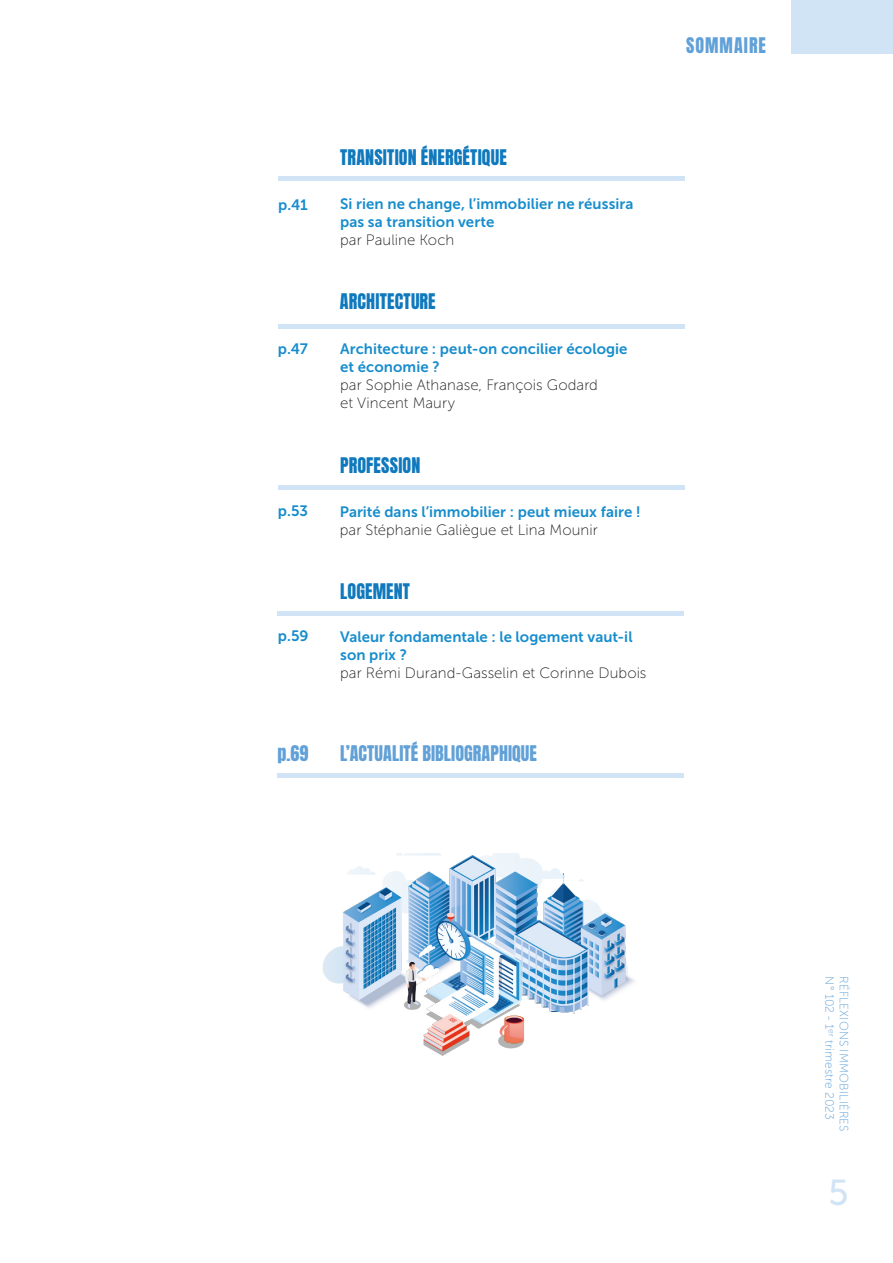
<style>
.page{position:relative;width:893px;height:1263px;background:#fff}
.page>*{position:absolute;margin:0;border:0;box-sizing:border-box;transform-origin:0 0}
.t1{font:36px "Museo Sans 500";color:#d1e4f5}
.hors_de_dossier__som{font:18px "Anton";letter-spacing:.01em;color:#1079bd}
.hors_de_dossier__som-2{font:18px "Anton";letter-spacing:.005em;color:#61a1d7}
.hors_de_dossier__som-3{font:18px "Anton";letter-spacing:.055em;color:#61a1d7}
.Dossier__sommaire{font:18px "Anton";color:#61a1d7}
.titre_dossier__somma{font:15px/18px "Museo Sans 700";letter-spacing:.005em;color:#188dcd}
.auteur__sommaire{font:15px/18px "Museo Sans 100";letter-spacing:.005em;color:#231f20}
.titre_edito__sommair{font:15px "Museo Sans 700";color:#188dcd}
.t2{font:12px "Museo Sans 100";letter-spacing:.01em;color:#61a1d7}
</style>
<div class="page">
<div style="left:791px;top:0;width:102px;height:54px;background:#d1e4f5"></div>
<hr style="left:278px;top:177px;width:407px;height:4px;background:#d1e4f5">
<hr style="left:278px;top:485px;width:407px;height:4px;background:#d1e4f5">
<hr style="left:278px;top:324px;width:407px;height:4px;background:#d1e4f5">
<hr style="left:278px;top:611px;width:406px;height:4px;background:#d1e4f5">
<hr style="left:278px;top:773px;width:406px;height:4px;background:#d1e4f5">
<img style="left:322px;top:853px;width:313px;height:203px">
<p class="titre_dossier__somma" style="left:278px;top:195px;width:31px">p.41</p>
<p class="titre_edito__sommair" style="left:278px;top:340px;width:32px">p.47</p>
<p class="titre_dossier__somma" style="left:278px;top:501px;width:32px">p.53</p>
<p class="hors_de_dossier__som" style="left:340px;top:148px;width:168px">TRANSITION ÉNERGÉTIQUE</p>
<p class="titre_dossier__somma" style="left:340px;top:195px;width:295px">Si rien ne change, l’immobilier ne réussira pas sa transition verte</p>
<p class="auteur__sommaire" style="left:340px;top:231px;width:116px">par Pauline Koch</p>
<p class="hors_de_dossier__som" style="left:340px;top:293px;width:97px">ARCHITECTURE</p>
<p class="titre_dossier__somma" style="left:340px;top:339px;width:289px">Architecture : peut-on concilier écologie et économie ?</p>
<p class="auteur__sommaire" style="left:340px;top:376px;width:259px">par Sophie Athanase, François Godard et Vincent Maury</p>
<p class="hors_de_dossier__som" style="left:340px;top:456px;width:82px">PROFESSION</p>
<p class="titre_dossier__somma" style="left:340px;top:502px;width:303px">Parité dans l’immobilier : peut mieux faire !</p>
<p class="auteur__sommaire" style="left:340px;top:520px;width:259px">par Stéphanie Galiègue et Lina Mounir</p>
<p class="hors_de_dossier__som" style="left:340px;top:583px;width:71px">LOGEMENT</p>
<p class="titre_dossier__somma" style="left:278px;top:627px;width:32px">p.59</p>
<p class="titre_dossier__somma" style="left:340px;top:628px;width:294px">Valeur fondamentale : le logement vaut-il son prix ?</p>
<p class="auteur__sommaire" style="left:340px;top:664px;width:308px">par Rémi Durand-Gasselin et Corinne Dubois</p>
<p class="Dossier__sommaire" style="left:277px;top:744px;width:33px">p.69</p>
<p class="hors_de_dossier__som-2" style="left:340px;top:744px;width:198px">L’ACTUALITÉ BIBLIOGRAPHIQUE</p>
<p class="hors_de_dossier__som-3" style="left:686px;top:36px;width:81px">SOMMAIRE</p>
<p class="t2" style="left:836px;top:976px;width:145px;rotate:90deg">N° 102 - 1<sup>er</sup> trimestre 2023</p>
<p class="t2" style="left:850px;top:976px;width:157px;rotate:90deg">RÉFLEXIONS IMMOBILIÈRES</p>
<h1 class="t1" style="left:828px;top:1173px;width:22px">5</h1>
</div>
